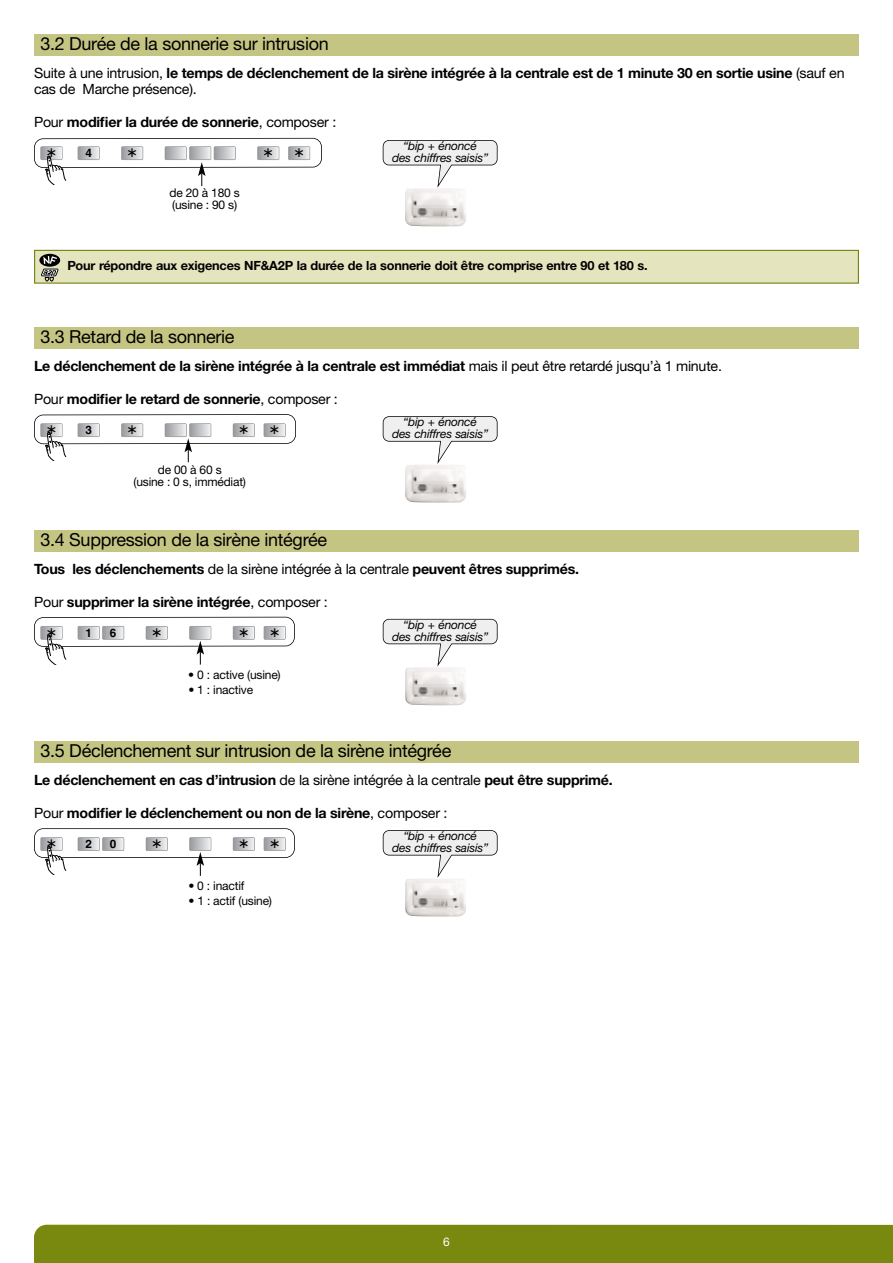
<style>
.page{position:relative;width:893px;height:1263px;background:#fff}
.page>*{position:absolute;margin:0;border:0;box-sizing:border-box;transform-origin:0 0}
.t1{font:17.85px "Helvetica Neue LT Com";letter-spacing:-.015em;color:#000}
.t2{font:700 14.25px/16.4px "Helvetica Neue LT Com";letter-spacing:-.015em;color:#000}
.t3{font:700 12.75px "Helvetica Neue LT Com";letter-spacing:-.015em;color:#000}
.t4{font:italic 12px/12px "Helvetica Neue LT Com";letter-spacing:-.015em;color:#000;text-align:center}
.t5{font:12px/12px "Helvetica Neue LT Com";letter-spacing:-.02em;color:#000;text-align:center}
.t6{font:12px "Helvetica Neue LT Com";color:#fff}
.t7{font:700 11.7px "Helvetica";color:#000}
.s1{font-weight:400}
</style>
<div class="page">
<div style="left:34px;top:1225px;width:858px;height:38px;background:#79880e"></div>
<div style="left:34px;top:327px;width:825px;height:22px;background:#c4c583"></div>
<svg style="left:41px;top:424px;width:21px;height:13px"></svg>
<div style="left:40px;top:423px;width:23px;height:14px;border:1px solid #8e8e8e;border-radius:2px"></div>
<svg style="left:78px;top:424px;width:21px;height:13px"></svg>
<div style="left:78px;top:423px;width:22px;height:14px;border:1px solid #8e8e8e;border-radius:2px"></div>
<svg style="left:122px;top:424px;width:21px;height:13px"></svg>
<div style="left:121px;top:423px;width:22px;height:14px;border:1px solid #8e8e8e;border-radius:2px"></div>
<svg style="left:165px;top:424px;width:21px;height:13px"></svg>
<div style="left:165px;top:423px;width:22px;height:14px;border:1px solid #8e8e8e;border-radius:2px"></div>
<svg style="left:233px;top:424px;width:21px;height:13px"></svg>
<div style="left:233px;top:423px;width:22px;height:14px;border:1px solid #8e8e8e;border-radius:2px"></div>
<svg style="left:264px;top:424px;width:21px;height:13px"></svg>
<div style="left:264px;top:423px;width:22px;height:14px;border:1px solid #8e8e8e;border-radius:2px"></div>
<svg style="left:190px;top:424px;width:21px;height:13px"></svg>
<div style="left:189px;top:423px;width:22px;height:14px;border:1px solid #8e8e8e;border-radius:2px"></div>
<div style="left:34px;top:414px;width:262px;height:30px;border:2px solid #000;border-radius:9px"></div>
<svg style="left:185px;top:438px;width:7px;height:24px"></svg>
<img style="left:405px;top:465px;width:61px;height:38px">
<svg style="left:383px;top:416px;width:115px;height:48px"></svg>
<div style="left:34px;top:530px;width:825px;height:21px;background:#c4c583"></div>
<div style="left:41px;top:626px;width:21px;height:13px;background:#a2a3a7"></div>
<div style="left:40px;top:626px;width:23px;height:14px;border:1px solid #8e8e8e;border-radius:2px"></div>
<svg style="left:146px;top:626px;width:21px;height:13px"></svg>
<div style="left:146px;top:626px;width:22px;height:14px;border:1px solid #8e8e8e;border-radius:2px"></div>
<svg style="left:233px;top:626px;width:21px;height:13px"></svg>
<div style="left:233px;top:626px;width:22px;height:14px;border:1px solid #8e8e8e;border-radius:2px"></div>
<svg style="left:264px;top:626px;width:21px;height:13px"></svg>
<div style="left:264px;top:626px;width:22px;height:14px;border:1px solid #8e8e8e;border-radius:2px"></div>
<svg style="left:190px;top:626px;width:21px;height:13px"></svg>
<div style="left:189px;top:626px;width:22px;height:14px;border:1px solid #8e8e8e;border-radius:2px"></div>
<svg style="left:78px;top:626px;width:21px;height:13px"></svg>
<div style="left:78px;top:626px;width:22px;height:14px;border:1px solid #8e8e8e;border-radius:2px"></div>
<svg style="left:103px;top:626px;width:21px;height:13px"></svg>
<div style="left:102px;top:626px;width:22px;height:14px;border:1px solid #8e8e8e;border-radius:2px"></div>
<div style="left:34px;top:617px;width:261px;height:30px;border:2px solid #000;border-radius:9px"></div>
<svg style="left:197px;top:641px;width:7px;height:24px"></svg>
<img style="left:405px;top:667px;width:61px;height:38px">
<svg style="left:383px;top:619px;width:115px;height:48px"></svg>
<div style="left:34px;top:741px;width:825px;height:21px;background:#c4c583"></div>
<div style="left:41px;top:838px;width:21px;height:12px;background:#a2a3a7"></div>
<div style="left:40px;top:837px;width:23px;height:14px;border:1px solid #8e8e8e;border-radius:2px"></div>
<svg style="left:146px;top:838px;width:21px;height:12px"></svg>
<div style="left:146px;top:837px;width:22px;height:14px;border:1px solid #8e8e8e;border-radius:2px"></div>
<svg style="left:233px;top:838px;width:21px;height:12px"></svg>
<div style="left:233px;top:837px;width:22px;height:14px;border:1px solid #8e8e8e;border-radius:2px"></div>
<svg style="left:264px;top:838px;width:21px;height:12px"></svg>
<div style="left:264px;top:837px;width:22px;height:14px;border:1px solid #8e8e8e;border-radius:2px"></div>
<svg style="left:190px;top:838px;width:21px;height:12px"></svg>
<div style="left:189px;top:837px;width:22px;height:14px;border:1px solid #8e8e8e;border-radius:2px"></div>
<svg style="left:78px;top:838px;width:21px;height:12px"></svg>
<div style="left:78px;top:837px;width:22px;height:14px;border:1px solid #8e8e8e;border-radius:2px"></div>
<svg style="left:103px;top:838px;width:21px;height:12px"></svg>
<div style="left:102px;top:837px;width:22px;height:14px;border:1px solid #8e8e8e;border-radius:2px"></div>
<div style="left:34px;top:828px;width:261px;height:30px;border:2px solid #000;border-radius:9px"></div>
<svg style="left:197px;top:852px;width:7px;height:24px"></svg>
<img style="left:405px;top:879px;width:61px;height:38px">
<svg style="left:383px;top:830px;width:115px;height:48px"></svg>
<div style="left:34px;top:34px;width:825px;height:21px;background:#c4c583"></div>
<img style="left:405px;top:188px;width:61px;height:39px">
<svg style="left:383px;top:140px;width:115px;height:48px"></svg>
<div style="left:35px;top:251px;width:823px;height:32px;background:#e4e4be"></div>
<div style="left:34px;top:250px;width:825px;height:34px;border:1px solid #72830e"></div>
<svg style="left:39px;top:254px;width:21px;height:13px"></svg>
<svg style="left:41px;top:256px;width:18px;height:25px"></svg>
<svg style="left:45px;top:426px;width:21px;height:34px"></svg>
<svg style="left:128px;top:426px;width:8px;height:8px"></svg>
<svg style="left:240px;top:426px;width:8px;height:8px"></svg>
<svg style="left:271px;top:426px;width:8px;height:8px"></svg>
<svg style="left:45px;top:628px;width:21px;height:36px"></svg>
<svg style="left:153px;top:628px;width:8px;height:9px"></svg>
<svg style="left:240px;top:628px;width:8px;height:9px"></svg>
<svg style="left:271px;top:628px;width:8px;height:9px"></svg>
<svg style="left:45px;top:839px;width:21px;height:35px"></svg>
<svg style="left:153px;top:839px;width:8px;height:9px"></svg>
<svg style="left:240px;top:839px;width:8px;height:9px"></svg>
<svg style="left:271px;top:839px;width:8px;height:9px"></svg>
<svg style="left:34px;top:138px;width:288px;height:48px"></svg>
<p class="t1" style="left:40px;top:33px;width:290px">3.2 Durée de la sonnerie sur intrusion</p>
<p class="t2" style="left:34px;top:66px;width:812px"><span class="s1">Suite à une intrusion,</span> le temps de déclenchement de la sirène intégrée à la centrale est de 1 minute 30 en sortie usine <span class="s1">(sauf en cas de Marche présence).</span></p>
<p class="t2" style="left:34px;top:115px;width:304px"><span class="s1">Pour</span> modifier la durée de sonnerie<span class="s1">, composer :</span></p>
<p class="t7" style="left:85px;top:146px;width:8px">4</p>
<p class="t5" style="left:170px;top:187px;width:72px;text-align:left">de 20 à 180 s (usine : 90 s)</p>
<p class="t4" style="left:392px;top:141px;width:98px">“bip + énoncé<br>des chiffres saisis”</p>
<p class="t3" style="left:67px;top:260px;width:582px">Pour répondre aux exigences NF&amp;A2P la durée de la sonnerie doit être comprise entre 90 et 180 s.</p>
<p class="t1" style="left:40px;top:327px;width:196px">3.3 Retard de la sonnerie</p>
<p class="t2" style="left:34px;top:359px;width:689px">Le déclenchement de la sirène intégrée à la centrale est immédiat <span class="s1">mais il peut être retardé jusqu’à 1 minute.</span></p>
<p class="t2" style="left:34px;top:392px;width:305px"><span class="s1">Pour</span> modifier le retard de sonnerie<span class="s1">, composer :</span></p>
<p class="t7" style="left:85px;top:423px;width:8px">3</p>
<p class="t5" style="left:133px;top:463px;width:114px">de 00 à 60 s<br>(usine : 0 s, immédiat)</p>
<p class="t4" style="left:392px;top:417px;width:98px">“bip + énoncé<br>des chiffres saisis”</p>
<p class="t1" style="left:40px;top:529px;width:288px">3.4 Suppression de la sirène intégrée</p>
<p class="t2" style="left:34px;top:562px;width:547px">Tous les déclenchements <span class="s1">de la sirène intégrée à la centrale</span> peuvent êtres supprimés.</p>
<p class="t2" style="left:34px;top:595px;width:295px"><span class="s1">Pour</span> supprimer la sirène intégrée<span class="s1">, composer :</span></p>
<p class="t7" style="left:85px;top:626px;width:8px">1</p>
<p class="t7" style="left:110px;top:626px;width:8px">6</p>
<p class="t5" style="left:188px;top:669px;width:94px">• 0 : active (usine)</p>
<p class="t5" style="left:188px;top:684px;width:66px">• 1 : inactive</p>
<p class="t4" style="left:392px;top:620px;width:98px">“bip + énoncé<br>des chiffres saisis”</p>
<p class="t1" style="left:40px;top:741px;width:412px">3.5 Déclenchement sur intrusion de la sirène intégrée</p>
<p class="t2" style="left:34px;top:773px;width:580px">Le déclenchement en cas d’intrusion <span class="s1">de la sirène intégrée à la centrale</span> peut être supprimé.</p>
<p class="t2" style="left:34px;top:806px;width:415px"><span class="s1">Pour</span> modifier le déclenchement ou non de la sirène<span class="s1">, composer :</span></p>
<p class="t7" style="left:85px;top:837px;width:8px">2</p>
<p class="t7" style="left:110px;top:837px;width:8px">0</p>
<p class="t5" style="left:188px;top:880px;width:58px">• 0 : inactif</p>
<p class="t5" style="left:188px;top:895px;width:85px">• 1 : actif (usine)</p>
<p class="t4" style="left:392px;top:831px;width:98px">“bip + énoncé<br>des chiffres saisis”</p>
<p class="t6" style="left:443px;top:1235px;width:8px">6</p>
</div>
